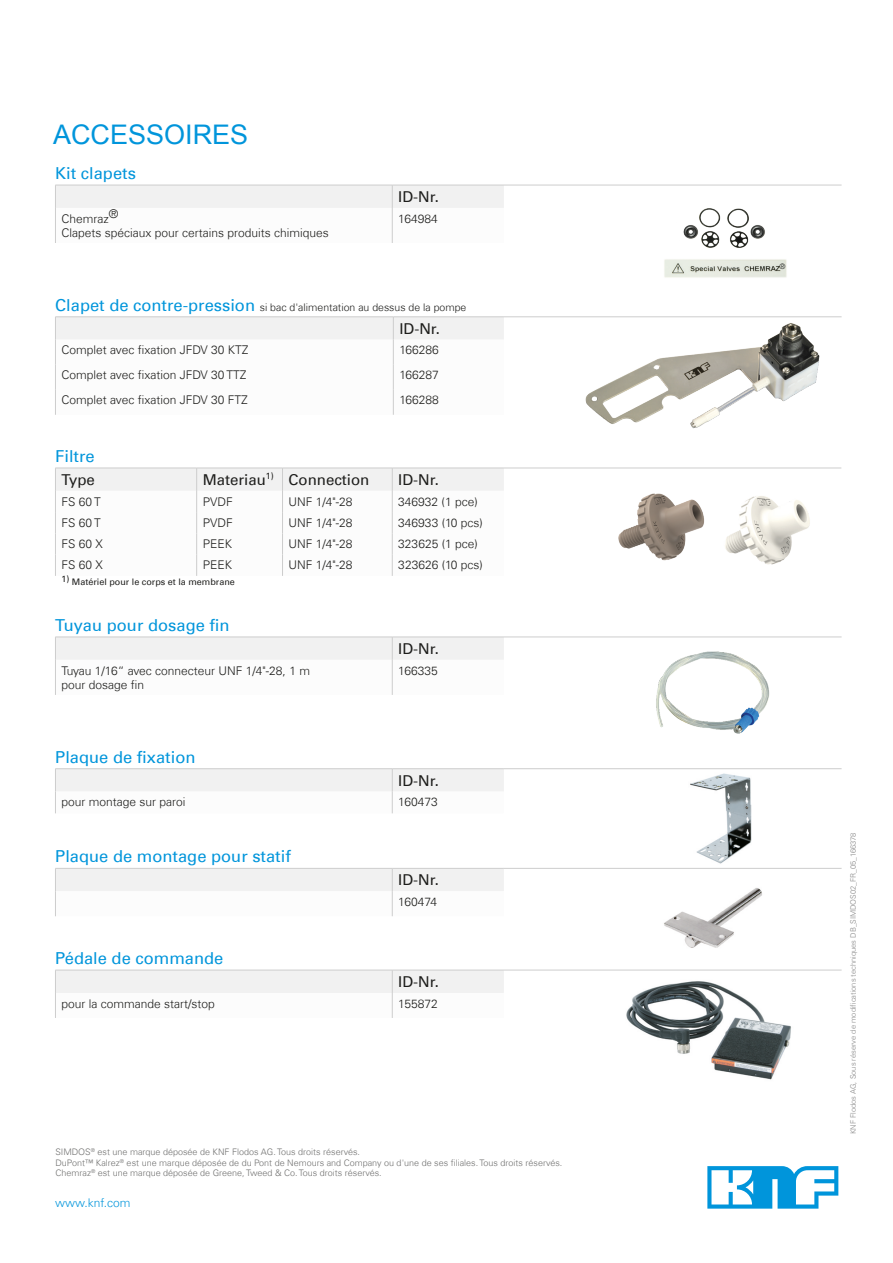
<style>
.page{position:relative;width:893px;height:1263px;background:#fff}
.page>*{position:absolute;margin:0;border:0;box-sizing:border-box;transform-origin:0 0}
.t1{font:27px "Arial";color:#0095db}
.t2{font:16.5px "Univers Com 55 Roman";color:#0095db}
.t3{font:15px "Univers Com 55 Roman";color:#1d1d1b}
.t4{font:300 12px/14.4px "Univers Com 45";color:#1d1d1b}
.t5{font:300 12px "Univers Com 45";color:#0095db}
.t6{font:300 10.5px "Univers Com 45";color:#1d1d1b}
.t7{font:300 9px/10.8px "Univers Com 45";color:#70706f}
.t8{font:9px "Univers Com 55 Roman";color:#1d1d1b}
.t9{font:300 7.5px "Univers Com 45";color:#878787}
.t10{font:300 7.5px "Univers Com 45";color:#1d1d1b}
.s1{font-family:"Univers Com 55 Roman";font-weight:400;font-size:16.5px;color:#0095db}
</style>
<div class="page">
<svg style="left:55px;top:185px;width:449px;height:58px"></svg>
<hr style="left:504px;top:185px;width:338px;height:1px;background:#cdcdcd">
<hr style="left:55px;top:208px;width:1px;height:35px;background:#cdcdcd">
<hr style="left:392px;top:208px;width:1px;height:35px;background:#cdcdcd">
<hr style="left:504px;top:317px;width:338px;height:1px;background:#cdcdcd">
<svg style="left:55px;top:317px;width:449px;height:98px"></svg>
<hr style="left:504px;top:468px;width:337px;height:1px;background:#cdcdcd">
<svg style="left:55px;top:468px;width:449px;height:108px"></svg>
<svg style="left:55px;top:637px;width:449px;height:58px"></svg>
<hr style="left:504px;top:637px;width:338px;height:1px;background:#cdcdcd">
<hr style="left:55px;top:660px;width:1px;height:35px;background:#cdcdcd">
<hr style="left:392px;top:660px;width:1px;height:35px;background:#cdcdcd">
<hr style="left:55px;top:768px;width:337px;height:1px;background:#cdcdcd">
<hr style="left:392px;top:768px;width:112px;height:1px;background:#cdcdcd">
<hr style="left:504px;top:768px;width:338px;height:1px;background:#cdcdcd">
<svg style="left:55px;top:769px;width:449px;height:44px"></svg>
<hr style="left:504px;top:868px;width:338px;height:1px;background:#cdcdcd">
<svg style="left:55px;top:868px;width:449px;height:48px"></svg>
<hr style="left:504px;top:970px;width:338px;height:1px;background:#cdcdcd">
<svg style="left:55px;top:970px;width:449px;height:48px"></svg>
<img style="left:664px;top:208px;width:123px;height:70px">
<img style="left:656px;top:651px;width:114px;height:83px">
<img style="left:585px;top:323px;width:235px;height:106px">
<img style="left:690px;top:773px;width:62px;height:91px">
<img style="left:626px;top:981px;width:165px;height:99px">
<img style="left:664px;top:888px;width:98px;height:60px">
<img style="left:618px;top:493px;width:87px;height:68px">
<img style="left:725px;top:496px;width:85px;height:69px">
<svg style="left:707px;top:1166px;width:131px;height:42px"></svg>
<h1 class="t1" style="left:53px;top:117px;width:197px">ACCESSOIRES</h1>
<h2 class="t2" style="left:55px;top:163px;width:82px">Kit clapets</h2>
<p class="t3" style="left:398px;top:188px;width:42px">ID-Nr.</p>
<p class="t4" style="left:61px;top:211px;width:269px">Chemraz®<br>Clapets spéciaux pour certains produits chimiques</p>
<p class="t4" style="left:398px;top:211px;width:41px">164984</p>
<p class="t6" style="left:55px;top:300px;width:413px"><span class="s1">Clapet de contre-pression</span> si bac d'alimentation au dessus de la pompe</p>
<p class="t3" style="left:399px;top:319px;width:42px">ID-Nr.</p>
<p class="t4" style="left:61px;top:343px;width:189px">Complet avec fixation JFDV 30 KTZ</p>
<p class="t4" style="left:399px;top:343px;width:41px">166286</p>
<p class="t4" style="left:61px;top:368px;width:187px">Complet avec fixation JFDV 30 TTZ</p>
<p class="t4" style="left:399px;top:368px;width:41px">166287</p>
<p class="t4" style="left:61px;top:393px;width:188px">Complet avec fixation JFDV 30 FTZ</p>
<p class="t4" style="left:399px;top:393px;width:41px">166288</p>
<h2 class="t2" style="left:55px;top:446px;width:41px">Filtre</h2>
<p class="t3" style="left:61px;top:470px;width:35px">Type</p>
<p class="t3" style="left:203px;top:470px;width:168px">Materiau<sup>1)</sup> Connection</p>
<p class="t3" style="left:398px;top:470px;width:42px">ID-Nr.</p>
<p class="t4" style="left:61px;top:494px;width:41px">FS 60 T</p>
<p class="t4" style="left:203px;top:494px;width:31px">PVDF</p>
<p class="t4" style="left:289px;top:494px;width:66px">UNF 1/4"-28</p>
<p class="t4" style="left:398px;top:494px;width:81px">346932 (1 pce)</p>
<p class="t4" style="left:61px;top:515px;width:41px">FS 60 T</p>
<p class="t4" style="left:203px;top:515px;width:31px">PVDF</p>
<p class="t4" style="left:289px;top:515px;width:66px">UNF 1/4"-28</p>
<p class="t4" style="left:398px;top:515px;width:86px">346933 (10 pcs)</p>
<p class="t4" style="left:61px;top:537px;width:43px">FS 60 X</p>
<p class="t4" style="left:203px;top:537px;width:31px">PEEK</p>
<p class="t4" style="left:289px;top:537px;width:66px">UNF 1/4"-28</p>
<p class="t4" style="left:398px;top:537px;width:81px">323625 (1 pce)</p>
<p class="t4" style="left:61px;top:558px;width:43px">FS 60 X</p>
<p class="t4" style="left:203px;top:558px;width:31px">PEEK</p>
<p class="t4" style="left:289px;top:558px;width:66px">UNF 1/4"-28</p>
<p class="t4" style="left:398px;top:558px;width:86px">323626 (10 pcs)</p>
<p class="t8" style="left:61px;top:577px;width:175px">1) Matériel pour le corps et la membrane</p>
<h2 class="t2" style="left:55px;top:615px;width:176px">Tuyau pour dosage fin</h2>
<p class="t3" style="left:398px;top:639px;width:42px">ID-Nr.</p>
<p class="t4" style="left:61px;top:663px;width:250px">Tuyau 1/16“ avec connecteur UNF 1/4"-28, 1 m pour dosage fin</p>
<p class="t4" style="left:398px;top:663px;width:41px">166335</p>
<h2 class="t2" style="left:55px;top:747px;width:142px">Plaque de fixation</h2>
<p class="t3" style="left:398px;top:771px;width:42px">ID-Nr.</p>
<p class="t4" style="left:61px;top:795px;width:126px">pour montage sur paroi</p>
<p class="t4" style="left:398px;top:795px;width:41px">160473</p>
<h2 class="t2" style="left:55px;top:846px;width:237px">Plaque de montage pour statif</h2>
<h2 class="t2" style="left:55px;top:948px;width:170px">Pédale de commande</h2>
<p class="t3" style="left:398px;top:871px;width:42px">ID-Nr.</p>
<p class="t4" style="left:398px;top:894px;width:40px">160474</p>
<p class="t3" style="left:398px;top:972px;width:42px">ID-Nr.</p>
<p class="t4" style="left:61px;top:996px;width:155px">pour la commande start/stop</p>
<p class="t4" style="left:398px;top:996px;width:41px">155872</p>
<p class="t7" style="left:55px;top:1146px;width:508px">SIMDOS<sup>®</sup> est une marque déposée de KNF Flodos AG. Tous droits réservés.<br>DuPont™ Kalrez<sup>®</sup> est une marque déposée de du Pont de Nemours and Company ou d'une de ses filiales. Tous droits réservés.<br>Chemraz<sup>®</sup> est une marque déposée de Greene, Tweed &amp; Co. Tous droits réservés.</p>
<p class="t5" style="left:55px;top:1196px;width:77px">www.knf.com</p>
<p class="t10" style="left:780px;top:262px;width:7px">®</p>
<p class="t9" style="left:849px;top:1134px;width:303px;rotate:-90deg">KNF Flodos AG, Sous réserve de modifications techniques DB_SIMDOS02_FR_05_166378</p>
</div>
